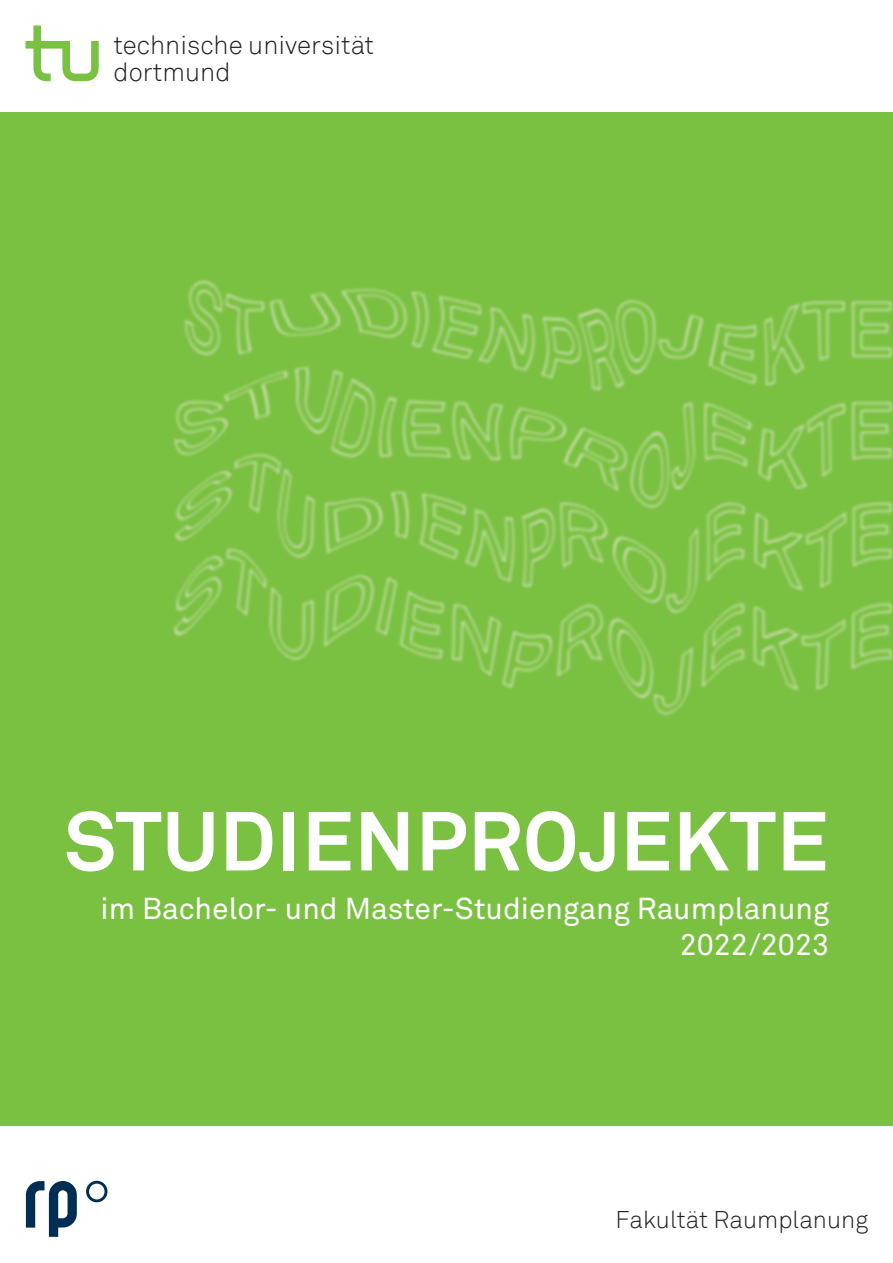
<style>
.page{position:relative;width:893px;height:1263px;background:#fff}
.page>*{position:absolute;margin:0;border:0;box-sizing:border-box;transform-origin:0 0}
.t1{font:700 82.5px "Akkurat Pro";letter-spacing:.01em;color:#fff}
.t2{font:30px/36px "Akkurat Pro";color:#fff;text-align:right}
.t3{font:300 25.8px/27px "Akkurat";color:#231f20}
.t4{font:300 24.15px "Akkurat";letter-spacing:.005em;color:#231f20}
</style>
<div class="page">
<img style="left:0;top:112px;width:893px;height:1014px">
<svg style="left:86px;top:1181px;width:21px;height:21px"></svg>
<svg style="left:26px;top:1181px;width:51px;height:56px"></svg>
<svg style="left:26px;top:26px;width:73px;height:55px"></svg>
<p class="t3" style="left:114px;top:32px;width:262px">technische universität dortmund</p>
<h1 class="t1" style="left:64px;top:790px;width:766px">STUDIENPROJEKTE</h1>
<p class="t2" style="left:101px;top:891px;width:730px">im Bachelor- und Master-Studiengang Raumplanung<br>2022/2023</p>
<p class="t4" style="left:616px;top:1205px;width:254px">Fakultät Raumplanung</p>
</div>
